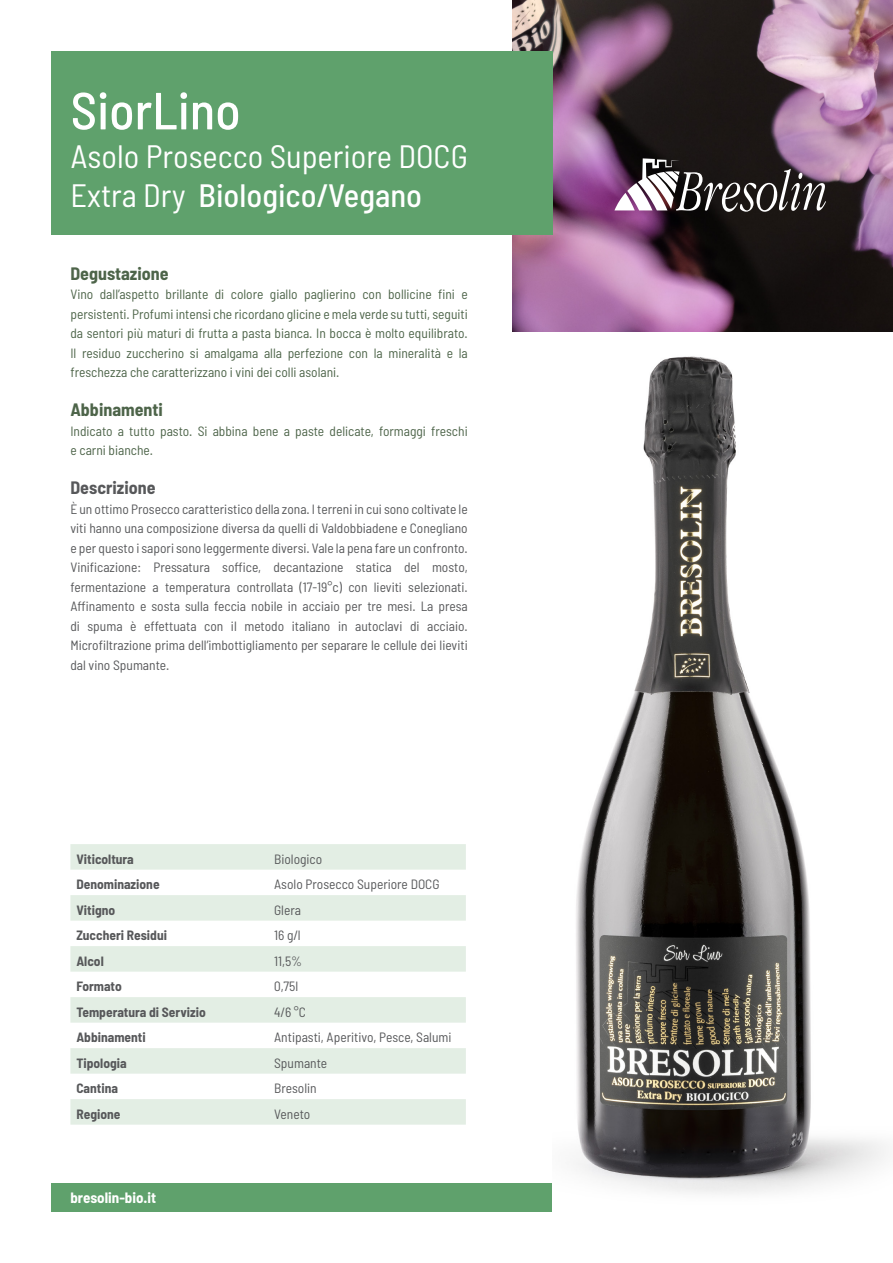
<style>
.page{position:relative;width:893px;height:1263px;background:#fff}
.page>*{position:absolute;margin:0;border:0;box-sizing:border-box;transform-origin:0 0}
.t1{font:500 semi-condensed 52.2px "Barlow";color:#fff}
.t2{font:semi-condensed 32.4px "Barlow";color:#fff}
.t3{font:500 semi-condensed 32.4px "Barlow";color:#fff}
.t4{font:700 semi-condensed 18px "Barlow";color:#4d6449}
.t5{font:700 semi-condensed 18px "Barlow";color:#57585a}
.t6{font:700 semi-condensed 15px "Barlow";color:#fff}
.t7{font:semi-condensed 13.5px/19.5px "Barlow";color:#57585a;text-align:justify}
.t8{font:semi-condensed 13.5px/19.5px "Barlow";color:#4d6449;text-align:justify}
.t9{font:700 semi-condensed 13.5px "Barlow";color:#57585a}
.s1{font-weight:400}
</style>
<div class="page">
<img style="left:512px;top:0;width:381px;height:332px">
<div style="left:51px;top:51px;width:502px;height:183px;background:#5fa16c"></div>
<div style="left:51px;top:1183px;width:502px;height:29px;background:#5fa16c"></div>
<svg style="left:70px;top:844px;width:396px;height:281px;fill:#e3eee4"></svg>
<img style="left:576px;top:356px;width:310px;height:838px">
<svg style="left:614px;top:158px;width:212px;height:54px"></svg>
<p class="t1" style="left:70px;top:78px;width:172px">SiorLino</p>
<p class="t2" style="left:70px;top:136px;width:399px">Asolo Prosecco Superiore DOCG</p>
<p class="t3" style="left:70px;top:175px;width:353px"><span class="s1">Extra Dry</span> Biologico/Vegano</p>
<p class="t4" style="left:70px;top:262px;width:100px">Degustazione</p>
<p class="t8" style="left:70px;top:284px;width:399px">Vino dall’aspetto brillante di colore giallo paglierino con bollicine fini e persistenti. Profumi intensi che ricordano glicine e mela verde su tutti, seguiti da sentori più maturi di frutta a pasta bianca. In bocca è molto equilibrato.<br>Il residuo zuccherino si amalgama alla perfezione con la mineralità e la freschezza che caratterizzano i vini dei colli asolani.</p>
<p class="t4" style="left:70px;top:398px;width:94px">Abbinamenti</p>
<p class="t8" style="left:70px;top:421px;width:399px">Indicato a tutto pasto. Si abbina bene a paste delicate, formaggi freschi e carni bianche.</p>
<p class="t5" style="left:70px;top:476px;width:87px">Descrizione</p>
<p class="t7" style="left:70px;top:499px;width:399px">È un ottimo Prosecco caratteristico della zona. I terreni in cui sono coltivate le viti hanno una composizione diversa da quelli di Valdobbiadene e Conegliano e per questo i sapori sono leggermente diversi. Vale la pena fare un confronto.</p>
<p class="t7" style="left:70px;top:557px;width:399px">Vinificazione: Pressatura soffice, decantazione statica del mosto, fermentazione a temperatura controllata (17-19°c) con lieviti selezionati.<br>Affinamento e sosta sulla feccia nobile in acciaio per tre mesi. La presa di spuma è effettuata con il metodo italiano in autoclavi di acciaio.<br>Microfiltrazione prima dell’imbottigliamento per separare le cellule dei lieviti dal vino Spumante.</p>
<p class="t9" style="left:76px;top:850px;width:59px">Viticoltura</p>
<p class="t7" style="left:274px;top:849px;width:50px">Biologico</p>
<p class="t9" style="left:76px;top:876px;width:85px">Denominazione</p>
<p class="t7" style="left:274px;top:874px;width:167px">Asolo Prosecco Superiore DOCG</p>
<p class="t9" style="left:76px;top:901px;width:40px">Vitigno</p>
<p class="t7" style="left:274px;top:900px;width:28px">Glera</p>
<p class="t9" style="left:76px;top:927px;width:92px">Zuccheri Residui</p>
<p class="t7" style="left:274px;top:925px;width:28px">16 g/l</p>
<p class="t9" style="left:76px;top:952px;width:29px">Alcol</p>
<p class="t7" style="left:274px;top:951px;width:30px">11,5%</p>
<p class="t9" style="left:76px;top:978px;width:47px">Formato</p>
<p class="t7" style="left:274px;top:976px;width:26px">0,75l</p>
<p class="t9" style="left:76px;top:1003px;width:131px">Temperatura di Servizio</p>
<p class="t7" style="left:274px;top:1002px;width:33px">4/6 °C</p>
<p class="t9" style="left:76px;top:1029px;width:71px">Abbinamenti</p>
<p class="t7" style="left:274px;top:1027px;width:179px">Antipasti, Aperitivo, Pesce, Salumi</p>
<p class="t9" style="left:76px;top:1054px;width:52px">Tipologia</p>
<p class="t7" style="left:274px;top:1053px;width:55px">Spumante</p>
<p class="t9" style="left:76px;top:1080px;width:43px">Cantina</p>
<p class="t7" style="left:274px;top:1078px;width:44px">Bresolin</p>
<p class="t9" style="left:76px;top:1105px;width:46px">Regione</p>
<p class="t7" style="left:274px;top:1104px;width:38px">Veneto</p>
<p class="t6" style="left:70px;top:1188px;width:87px">bresolin-bio.it</p>
</div>
